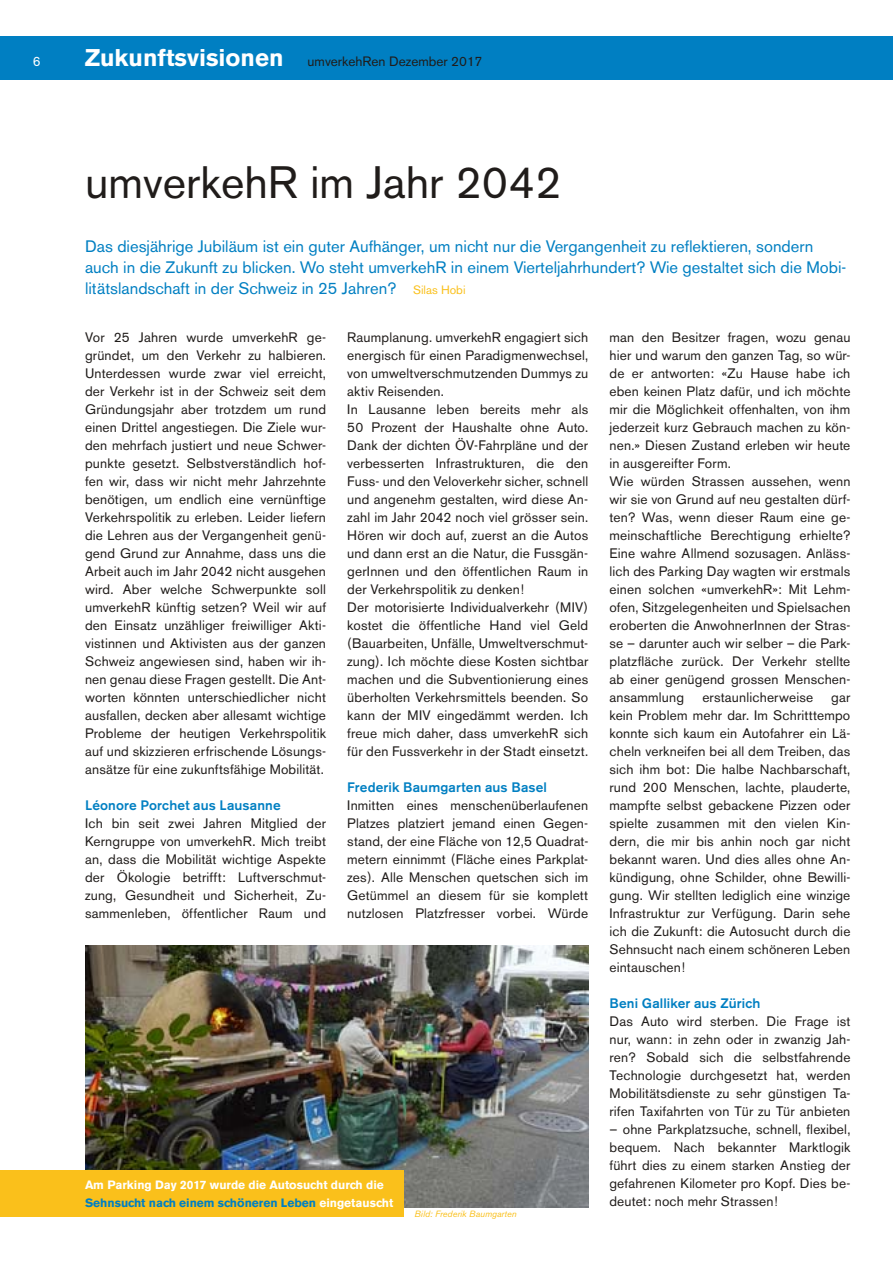
<style>
.page{position:relative;width:893px;height:1263px;background:#fff}
.page>*{position:absolute;margin:0;border:0;box-sizing:border-box;transform-origin:0 0}
.t1{font:45px "Akzidenz Grotesk BE";color:#201c1a}
.t2{font:16.5px/21px "Akzidenz Grotesk BE";color:#007fc2}
.t3{font:13.65px/18px "Akzidenz Grotesk BE";letter-spacing:.01em;color:#201c1a;text-align:justify}
.t4{font:500 13.65px "Akzidenz Grotesk BE";letter-spacing:.01em;color:#007fc2}
.t5{font:13.5px "Akzidenz Grotesk BE";color:#201c1a}
.t6{font:13.5px "Akzidenz Grotesk BE";color:#fff}
.t7{font:700 12px/18px "Akzidenz Grotesk BE";color:#fff}
.t8{font:italic 9px "Akzidenz Grotesk BE";color:#fac01b}
.s1{font-weight:700;font-size:24px;color:#fff}
.s2{font-size:12px;color:#fac01b}
.s3{color:#007fc2}
</style>
<div class="page">
<div style="left:72px;top:36px;width:821px;height:43px;background:#007fc2"></div>
<div style="left:0;top:36px;width:77px;height:43px;background:#007fc2"></div>
<img style="left:85px;top:945px;width:503px;height:262px">
<div style="left:0;top:1170px;width:404px;height:47px;background:#fac01b"></div>
<p class="t6" style="left:33px;top:56px;width:9px">6</p>
<p class="t5" style="left:85px;top:57px;width:399px"><span class="s1">Zukunftsvisionen</span> umverkehRen Dezember 2017</p>
<h1 class="t1" style="left:85px;top:166px;width:478px">umverkehR im Jahr 2042</h1>
<p class="t2" style="left:85px;top:237px;width:763px">Das diesjährige Jubiläum ist ein guter Aufhänger, um nicht nur die Vergangenheit zu reflektieren, sondern auch in die Zukunft zu blicken. Wo steht umverkehR in einem Vierteljahrhundert? Wie gestaltet sich die Mobi&shy;litätslandschaft in der Schweiz in 25 Jahren? <span class="s2">Silas Hobi</span></p>
<p class="t3" style="left:85px;top:330px;width:243px">Vor 25 Jahren wurde umverkehR ge&shy;gründet, um den Verkehr zu halbieren.<br>Unterdessen wurde zwar viel erreicht, der Verkehr ist in der Schweiz seit dem Gründungsjahr aber trotzdem um rund einen Drittel angestiegen. Die Ziele wur&shy;den mehrfach justiert und neue Schwer&shy;punkte gesetzt. Selbstverständlich hof&shy;fen wir, dass wir nicht mehr Jahrzehnte benötigen, um endlich eine vernünftige Verkehrspolitik zu erleben. Leider liefern die Lehren aus der Vergangenheit genü&shy;gend Grund zur Annahme, dass uns die Arbeit auch im Jahr 2042 nicht ausgehen wird. Aber welche Schwerpunkte soll umverkehR künftig setzen? Weil wir auf den Einsatz unzähliger freiwilliger Akti&shy;vistinnen und Aktivisten aus der ganzen Schweiz angewiesen sind, haben wir ih&shy;nen genau diese Fragen gestellt. Die Ant&shy;worten könnten unterschiedlicher nicht ausfallen, decken aber allesamt wichtige Probleme der heutigen Verkehrspolitik auf und skizzieren erfrischende Lösungs&shy;ansätze für eine zukunftsfähige Mobilität.</p>
<p class="t4" style="left:85px;top:800px;width:197px">Léonore Porchet aus Lausanne</p>
<p class="t3" style="left:85px;top:816px;width:242px">Ich bin seit zwei Jahren Mitglied der Kerngruppe von umverkehR. Mich treibt an, dass die Mobilität wichtige Aspekte der Ökologie betrifft: Luftverschmut&shy;zung, Gesundheit und Sicherheit, Zu&shy;sammenleben, öffentlicher Raum und</p>
<p class="t3" style="left:347px;top:330px;width:243px;text-align:left">Raumplanung. umverkehR engagiert sich energisch für einen Paradigmenwechsel, von umweltverschmutzenden Dummys zu aktiv Reisenden.<br>In Lausanne leben bereits mehr als 50 Prozent der Haushalte ohne Auto.<br>Dank der dichten ÖV-Fahrpläne und der verbesserten Infrastrukturen, die den Fuss- und den Veloverkehr sicher, schnell und angenehm gestalten, wird diese An&shy;zahl im Jahr 2042 noch viel grösser sein.<br>Hören wir doch auf, zuerst an die Autos und dann erst an die Natur, die Fussgän&shy;gerInnen und den öffentlichen Raum in der Verkehrspolitik zu denken!<br>Der motorisierte Individualverkehr (MIV) kostet die öffentliche Hand viel Geld (Bauarbeiten, Unfälle, Umweltverschmut&shy;zung). Ich möchte diese Kosten sichtbar machen und die Subventionierung eines überholten Verkehrsmittels beenden. So kann der MIV eingedämmt werden. Ich freue mich daher, dass umverkehR sich für den Fussverkehr in der Stadt einsetzt.</p>
<p class="t4" style="left:347px;top:782px;width:201px">Frederik Baumgarten aus Basel</p>
<p class="t3" style="left:347px;top:798px;width:243px">Inmitten eines menschenüberlaufenen Platzes platziert jemand einen Gegen&shy;stand, der eine Fläche von 12,5 Quadrat&shy;metern einnimmt (Fläche eines Parkplat&shy;zes). Alle Menschen quetschen sich im Getümmel an diesem für sie komplett nutzlosen Platzfresser vorbei. Würde</p>
<p class="t3" style="left:609px;top:330px;width:242px;text-align:left">man den Besitzer fragen, wozu genau hier und warum den ganzen Tag, so wür&shy;de er antworten: «Zu Hause habe ich eben keinen Platz dafür, und ich möchte mir die Möglichkeit offenhalten, von ihm jederzeit kurz Gebrauch machen zu kön&shy;nen.» Diesen Zustand erleben wir heute in ausgereifter Form.<br>Wie würden Strassen aussehen, wenn wir sie von Grund auf neu gestalten dürf&shy;ten? Was, wenn dieser Raum eine ge&shy;meinschaftliche Berechtigung erhielte?<br>Eine wahre Allmend sozusagen. Anläss&shy;lich des Parking Day wagten wir erstmals einen solchen «umverkehR»: Mit Lehm&shy;ofen, Sitzgelegenheiten und Spielsachen eroberten die AnwohnerInnen der Stras&shy;se – darunter auch wir selber – die Park&shy;platzfläche zurück. Der Verkehr stellte ab einer genügend grossen Menschen&shy;ansammlung</p>
<p class="t3" style="left:702px;top:690px;width:112px">erstaunlicherweise</p>
<p class="t3" style="left:609px;top:690px;width:242px;text-indent:222px">gar kein Problem mehr dar. Im Schritttempo konnte sich kaum ein Autofahrer ein Lä&shy;cheln verkneifen bei all dem Treiben, das sich ihm bot: Die halbe Nachbarschaft, rund 200 Menschen, lachte, plauderte, mampfte selbst gebackene Pizzen oder spielte zusammen mit den vielen Kin&shy;dern, die mir bis anhin noch gar nicht bekannt waren. Und dies alles ohne An&shy;kündigung, ohne Schilder, ohne Bewilli&shy;gung. Wir stellten lediglich eine winzige Infrastruktur zur Verfügung. Darin sehe ich die Zukunft: die Autosucht durch die Sehnsucht nach einem schöneren Leben eintauschen!</p>
<p class="t4" style="left:609px;top:998px;width:152px">Beni Galliker aus Zürich</p>
<p class="t3" style="left:609px;top:1014px;width:243px">Das Auto wird sterben. Die Frage ist nur, wann: in zehn oder in zwanzig Jah&shy;ren? Sobald sich die selbstfahrende Technologie durchgesetzt hat, werden Mobilitätsdienste zu sehr günstigen Ta&shy;rifen Taxifahrten von Tür zu Tür anbieten</p>
<p class="t3" style="left:609px;top:1122px;width:242px">– ohne Parkplatzsuche, schnell, flexibel, bequem. Nach bekannter Marktlogik führt dies zu einem starken Anstieg der gefahrenen Kilometer pro Kopf. Dies be&shy;deutet: noch mehr Strassen!</p>
<p class="t7" style="left:85px;top:1176px;width:310px">Am Parking Day 2017 wurde die Autosucht durch die<br><span class="s3">Sehnsucht nach einem schöneren Leben</span> eingetauscht</p>
<p class="t8" style="left:415px;top:1210px;width:104px">Bild: Frederik Baumgarten</p>
</div>
